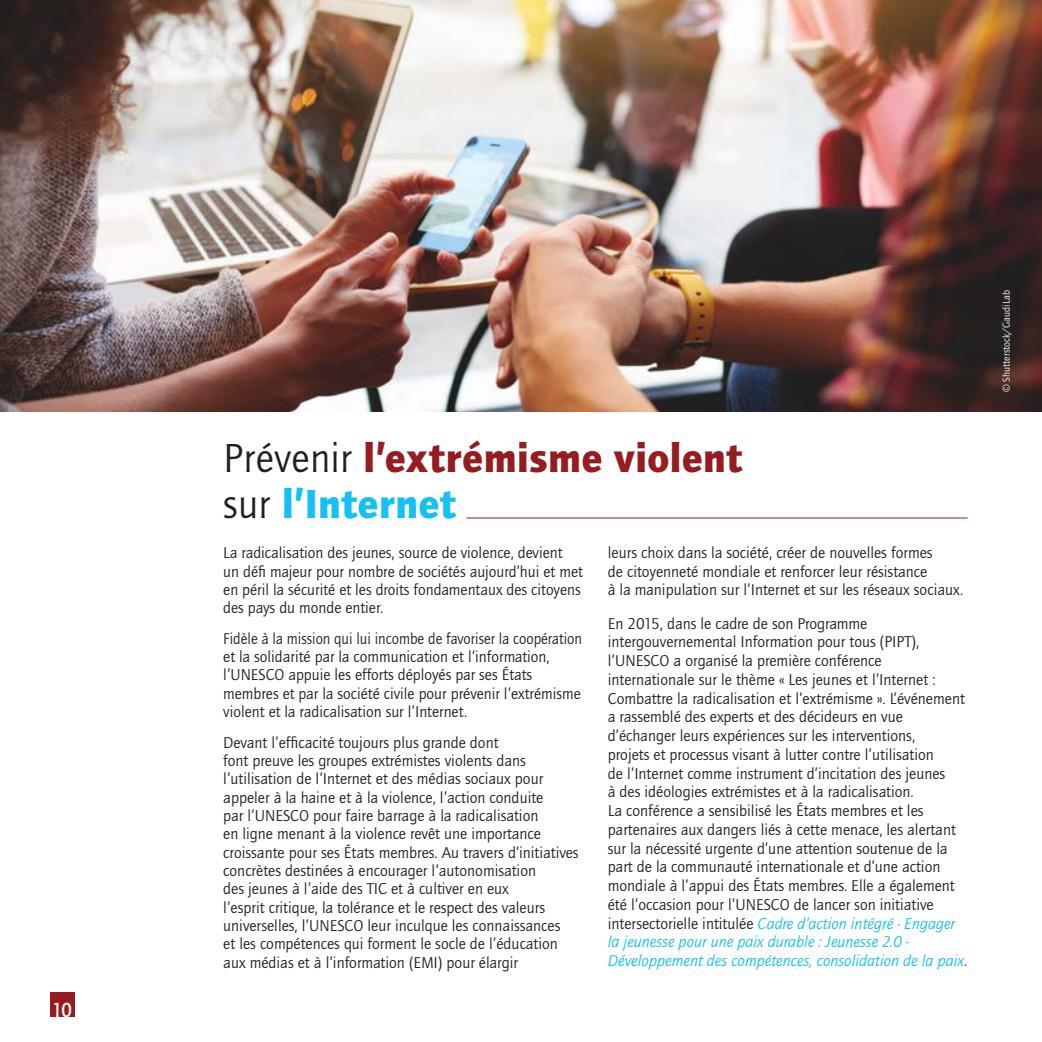
<style>
.page{position:relative;width:1042px;height:1042px;background:#fff}
.page>*{position:absolute;margin:0;border:0;box-sizing:border-box;transform-origin:0 0}
.t1{font:900 42px/45.9px "Quay Sans ITC Std";letter-spacing:.015em;color:#951d20}
.t2{font:500 21px "Quay Sans ITC Std";color:#fff;scale:.9 1}
.t3{font:16.1px/18.7px "Quay Sans ITC Std";color:#231f20}
.t4{font:16.1px/18.4px "Quay Sans ITC Std";color:#231f20;scale:.94 1}
.t5{font:10.5px "Quay Sans ITC Std";color:#fff}
.s1{font-weight:400;color:#231f20}
.s2{color:#15c0f2}
.s3{font-style:italic;color:#15c0f2}
</style>
<div class="page">
<div style="left:50px;top:992px;width:24px;height:25px;background:#951d20"></div>
<hr style="left:466px;top:517px;width:501px;height:1px;background:#951d20">
<img style="left:0;top:0;width:1042px;height:412px">
<h2 class="t2" style="left:52px;top:998px;width:23px">10</h2>
<h1 class="t1" style="left:223px;top:434px;width:520px"><span class="s1">Prévenir</span> l’extrémisme violent <span class="s1">sur</span> <span class="s2">l’Internet</span></h1>
<p class="t3" style="left:223px;top:544px;width:361px">La radicalisation des jeunes, source de violence, devient<br>un défi majeur pour nombre de sociétés aujourd’hui et met en péril la sécurité et les droits fondamentaux des citoyens des pays du monde entier.</p>
<p class="t4" style="left:223px;top:629px;width:383px">Fidèle à la mission qui lui incombe de favoriser la coopération et la solidarité par la communication et l’information, l’UNESCO appuie les efforts déployés par ses États membres et par la société civile pour prévenir l’extrémisme violent et la radicalisation sur l’Internet.</p>
<p class="t3" style="left:223px;top:733px;width:357px">Devant l’efficacité toujours plus grande dont<br>font preuve les groupes extrémistes violents dans l’utilisation de l’Internet et des médias sociaux pour appeler à la haine et à la violence, l’action conduite<br>par l’UNESCO pour faire barrage à la radicalisation<br>en ligne menant à la violence revêt une importance croissante pour ses États membres. Au travers d’initiatives concrètes destinées à encourager l’autonomisation<br>des jeunes à l’aide des TIC et à cultiver en eux<br>l’esprit critique, la tolérance et le respect des valeurs universelles, l’UNESCO leur inculque les connaissances<br>et les compétences qui forment le socle de l’éducation aux médias et à l’information (EMI) pour élargir</p>
<p class="t3" style="left:608px;top:544px;width:357px">leurs choix dans la société, créer de nouvelles formes<br>de citoyenneté mondiale et renforcer leur résistance<br>à la manipulation sur l’Internet et sur les réseaux sociaux.</p>
<p class="t3" style="left:608px;top:614px;width:361px">En 2015, dans le cadre de son Programme intergouvernemental Information pour tous (PIPT), l’UNESCO a organisé la première conférence internationale sur le thème « Les jeunes et l’Internet :<br>Combattre la radicalisation et l’extrémisme ». L’événement a rassemblé des experts et des décideurs en vue d’échanger leurs expériences sur les interventions,<br>projets et processus visant à lutter contre l’utilisation<br>de l’Internet comme instrument d’incitation des jeunes<br>à des idéologies extrémistes et à la radicalisation.<br>La conférence a sensibilisé les États membres et les partenaires aux dangers liés à cette menace, les alertant sur la nécessité urgente d’une attention soutenue de la part de la communauté internationale et d’une action mondiale à l’appui des États membres. Elle a également été l’occasion pour l’UNESCO de lancer son initiative intersectorielle intitulée <span class="s3">Cadre d’action intégré - Engager la jeunesse pour une paix durable : Jeunesse 2.0 - Développement des compétences, consolidation de la paix</span>.</p>
<p class="t5" style="left:1000px;top:392px;width:103px;rotate:-90deg">© Shutterstock/GaudiLab</p>
</div>
